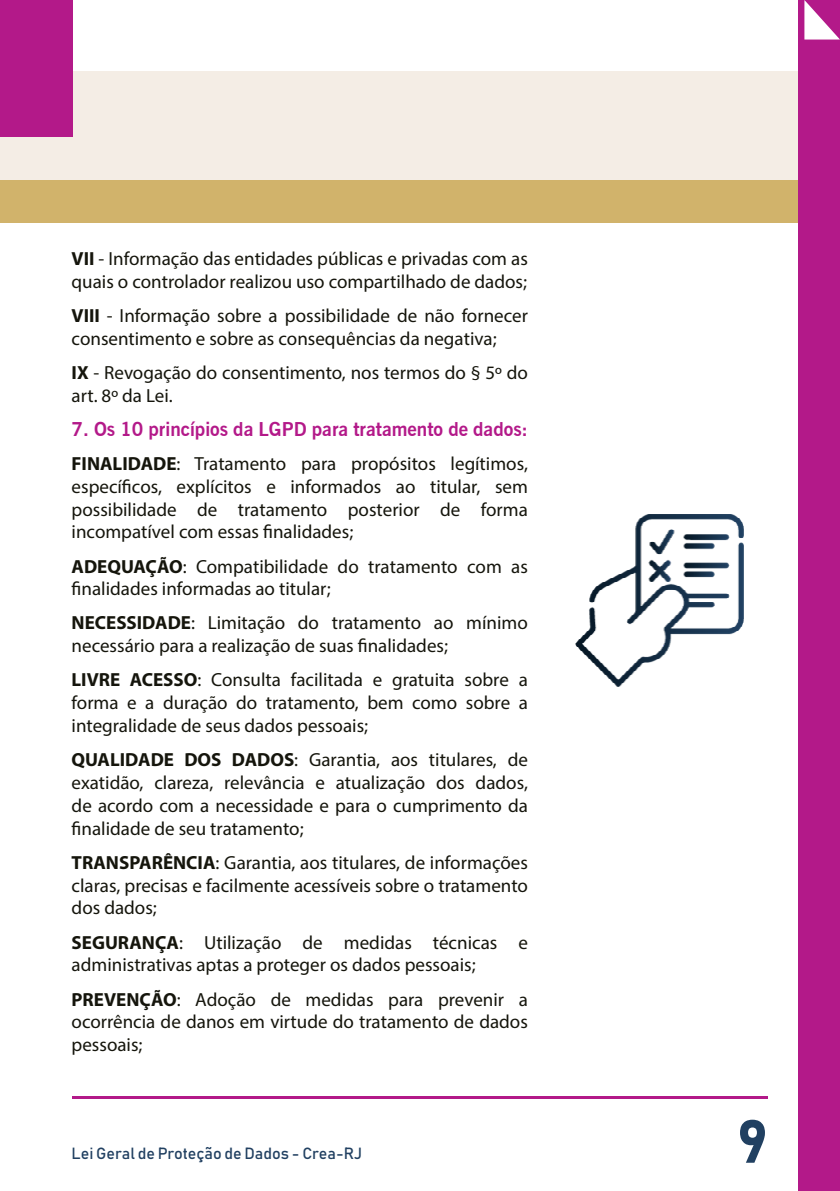
<style>
.page{position:relative;width:840px;height:1191px;background:#fff}
.page>*{position:absolute;margin:0;border:0;box-sizing:border-box;transform-origin:0 0}
.t1{font:60px "Bahnschrift";color:#214061}
.t2{font:19px/22.8px "Myriad Pro";color:#15150c}
.t3{font:700 19px "News Gothic BT";color:#b31989}
.t4{font:16px "Bahnschrift";color:#214061}
.s1{font-weight:700}
</style>
<div class="page">
<hr style="left:72px;top:1096px;width:695px;height:2px;background:#b31989">
<div style="left:0;top:180px;width:798px;height:42px;background:#d1b36b"></div>
<div style="left:0;top:71px;width:839px;height:109px;background:#f4ede5"></div>
<div style="left:798px;top:0;width:41px;height:1191px;background:#b31989"></div>
<svg style="left:804px;top:0;width:35px;height:40px"></svg>
<div style="left:0;top:0;width:72px;height:137px;background:#b31989"></div>
<img style="left:575px;top:514px;width:169px;height:173px">
<p class="t2" style="left:72px;top:247px;width:457px"><span class="s1">VII</span> - Informação das entidades públicas e privadas com as quais o controlador realizou uso compartilhado de dados;</p>
<p class="t2" style="left:72px;top:304px;width:457px"><span class="s1">VIII</span> - Informação sobre a possibilidade de não fornecer consentimento e sobre as consequências da negativa;</p>
<p class="t2" style="left:72px;top:361px;width:457px"><span class="s1">IX</span> - Revogação do consentimento, nos termos do § 5º do art. 8º da Lei.</p>
<p class="t3" style="left:72px;top:417px;width:457px">7. Os 10 princípios da LGPD para tratamento de dados:</p>
<p class="t2" style="left:72px;top:452px;width:457px;text-align:justify"><span class="s1">FINALIDADE</span>: Tratamento para propósitos legítimos, específicos, explícitos e informados ao titular, sem possibilidade de tratamento posterior de forma incompatível com essas finalidades;</p>
<p class="t2" style="left:72px;top:554px;width:457px"><span class="s1">ADEQUAÇÃO</span>: Compatibilidade do tratamento com as finalidades informadas ao titular;</p>
<p class="t2" style="left:72px;top:611px;width:457px"><span class="s1">NECESSIDADE</span>: Limitação do tratamento ao mínimo necessário para a realização de suas finalidades;</p>
<p class="t2" style="left:72px;top:668px;width:457px;text-align:justify"><span class="s1">LIVRE ACESSO</span>: Consulta facilitada e gratuita sobre a forma e a duração do tratamento, bem como sobre a integralidade de seus dados pessoais;</p>
<p class="t2" style="left:72px;top:748px;width:457px;text-align:justify"><span class="s1">QUALIDADE DOS DADOS</span>: Garantia, aos titulares, de exatidão, clareza, relevância e atualização dos dados, de acordo com a necessidade e para o cumprimento da finalidade de seu tratamento;</p>
<p class="t2" style="left:72px;top:850px;width:457px;text-align:justify"><span class="s1">TRANSPARÊNCIA</span>: Garantia, aos titulares, de informações claras, precisas e facilmente acessíveis sobre o tratamento dos dados;</p>
<p class="t2" style="left:72px;top:930px;width:457px"><span class="s1">SEGURANÇA</span>: Utilização de medidas técnicas e administrativas aptas a proteger os dados pessoais;</p>
<p class="t2" style="left:72px;top:987px;width:457px;text-align:justify"><span class="s1">PREVENÇÃO</span>: Adoção de medidas para prevenir a ocorrência de danos em virtude do tratamento de dados pessoais;</p>
<p class="t4" style="left:72px;top:1143px;width:292px">Lei Geral de Proteção de Dados - Crea-RJ</p>
<h1 class="t1" style="left:736px;top:1103px;width:32px">9</h1>
</div>
